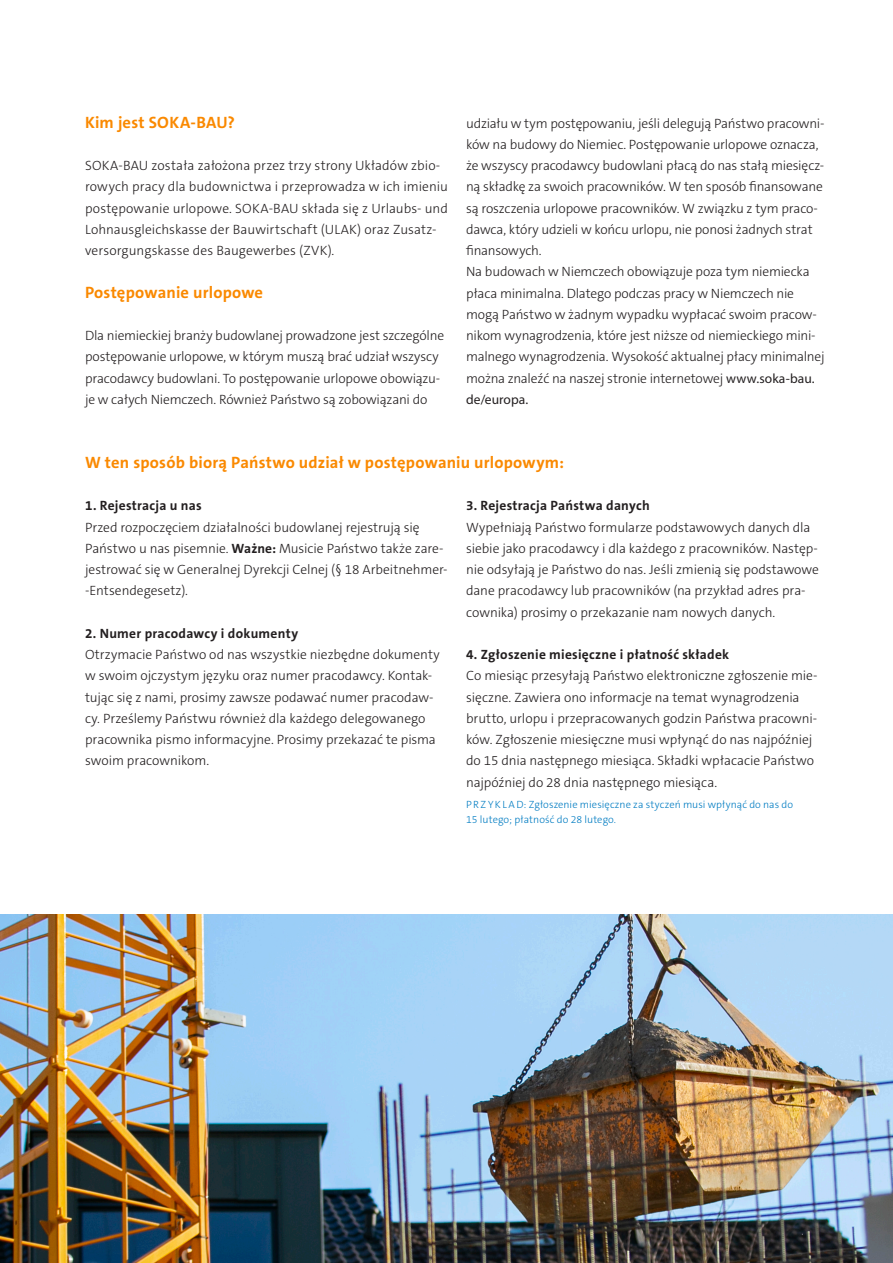
<style>
.page{position:relative;width:893px;height:1263px;background:#fff}
.page>*{position:absolute;margin:0;border:0;box-sizing:border-box;transform-origin:0 0}
.Zwischenüberschrift{font:700 16.5px "The Sans C5";letter-spacing:.01em;color:#fa8900}
.Fließtext_Aufzählung{font:300 13.5px/21.3px "The Sans C5";letter-spacing:-.005em;color:#231f20}
.Fließtext_schwarz{font:300 13.5px/21.3px "The Sans C5";letter-spacing:-.005em;color:#231f20}
.Fließtext_schwarz-2{font:700 13.5px "The Sans C5";letter-spacing:.02em;color:#231f20}
.Beispiel_HL{font:300 10.5px "The Sans C5";letter-spacing:.005em;color:#007cc2}
.s1{font-family:"Myriad Pro";font-weight:400}
.s2{font-weight:700}
</style>
<div class="page">
<img style="left:0;top:914px;width:893px;height:349px">
<p class="Zwischenüberschrift" style="left:85px;top:111px;width:151px">Kim jest SOKA-BAU?</p>
<p class="Fließtext_Aufzählung" style="left:85px;top:155px;width:364px">SOKA-BAU została założona przez trzy strony Układów zbio&shy;rowych pracy dla budownictwa i przeprowadza w ich imieniu postępowanie urlopowe. SOKA-BAU składa się z Urlaubs- und Lohnausgleichskasse der Bauwirtschaft (ULAK) oraz Zusatz&shy;versorgungskasse des Baugewerbes (ZVK).</p>
<p class="Zwischenüberschrift" style="left:85px;top:281px;width:180px">Postępowanie urlopowe</p>
<p class="Fließtext_Aufzählung" style="left:85px;top:325px;width:361px">Dla niemieckiej branży budowlanej prowadzone jest szczególne postępowanie urlopowe, w którym muszą brać udział wszyscy pracodawcy budowlani. To postępowanie urlopowe obowiązu&shy;je w całych Niemczech. Również Państwo są zobowiązani do</p>
<p class="Fließtext_Aufzählung" style="left:466px;top:112px;width:360px">udziału w tym postępowaniu, jeśli delegują Państwo pracowni&shy;ków na budowy do Niemiec. Postępowanie urlopowe oznacza, że wszyscy pracodawcy budowlani płacą do nas stałą miesięcz&shy;ną składkę za swoich pracowników. W ten sposób finansowane są roszczenia urlopowe pracowników. W związku z tym praco&shy;dawca, który udzieli w końcu urlopu, nie ponosi żadnych strat finansowych.</p>
<p class="Fließtext_Aufzählung" style="left:466px;top:261px;width:360px">Na budowach w Niemczech obowiązuje poza tym niemiecka płaca minimalna. Dlatego podczas pracy w Niemczech nie mogą Państwo w żadnym wypadku wypłacać swoim pracow&shy;nikom wynagrodzenia, które jest niższe od niemieckiego mini&shy;malnego wynagrodzenia. Wysokość aktualnej płacy minimalnej można znaleźć na naszej stronie internetowej <span class="s1">www.soka-bau. de/europa.</span></p>
<p class="Zwischenüberschrift" style="left:85px;top:452px;width:480px">W ten sposób biorą Państwo udział w postępowaniu urlopowym:</p>
<p class="Fließtext_schwarz-2" style="left:85px;top:497px;width:118px">1. Rejestracja u nas</p>
<p class="Fließtext_schwarz" style="left:85px;top:516px;width:364px">Przed rozpoczęciem działalności budowlanej rejestrują się Państwo u nas pisemnie. <span class="s2">Ważne:</span> Musicie Państwo także zare&shy;jestrować się w Generalnej Dyrekcji Celnej (§ 18 Arbeitnehmer--Entsendegesetz).</p>
<p class="Fließtext_schwarz-2" style="left:85px;top:625px;width:215px">2. Numer pracodawcy i dokumenty</p>
<p class="Fließtext_Aufzählung" style="left:85px;top:644px;width:356px">Otrzymacie Państwo od nas wszystkie niezbędne dokumenty w swoim ojczystym języku oraz numer pracodawcy. Kontak&shy;tując się z nami, prosimy zawsze podawać numer pracodaw&shy;cy. Prześlemy Państwu również dla każdego delegowanego pracownika pismo informacyjne. Prosimy przekazać te pisma swoim pracownikom.</p>
<p class="Fließtext_schwarz-2" style="left:466px;top:497px;width:185px">3. Rejestracja Państwa danych</p>
<p class="Fließtext_Aufzählung" style="left:466px;top:516px;width:354px">Wypełniają Państwo formularze podstawowych danych dla siebie jako pracodawcy i dla każdego z pracowników. Następ&shy;nie odsyłają je Państwo do nas. Jeśli zmienią się podstawowe dane pracodawcy lub pracowników (na przykład adres pra&shy;cownika) prosimy o przekazanie nam nowych danych.</p>
<p class="Fließtext_schwarz-2" style="left:466px;top:646px;width:265px">4. Zgłoszenie miesięczne i płatność składek</p>
<p class="Fließtext_Aufzählung" style="left:466px;top:665px;width:353px">Co miesiąc przesyłają Państwo elektroniczne zgłoszenie mie&shy;sięczne. Zawiera ono informacje na temat wynagrodzenia brutto, urlopu i przepracowanych godzin Państwa pracowni&shy;ków. Zgłoszenie miesięczne musi wpłynąć do nas najpóźniej do 15 dnia następnego miesiąca. Składki wpłacacie Państwo najpóźniej do 28 dnia następnego miesiąca.</p>
<p class="Beispiel_HL" style="left:466px;top:798px;width:328px">P R Z Y K L A D: Zgłoszenie miesięczne za styczeń musi wpłynąć do nas do</p>
<p class="Beispiel_HL" style="left:466px;top:813px;width:152px">15 lutego; płatność do 28 lutego.</p>
</div>
